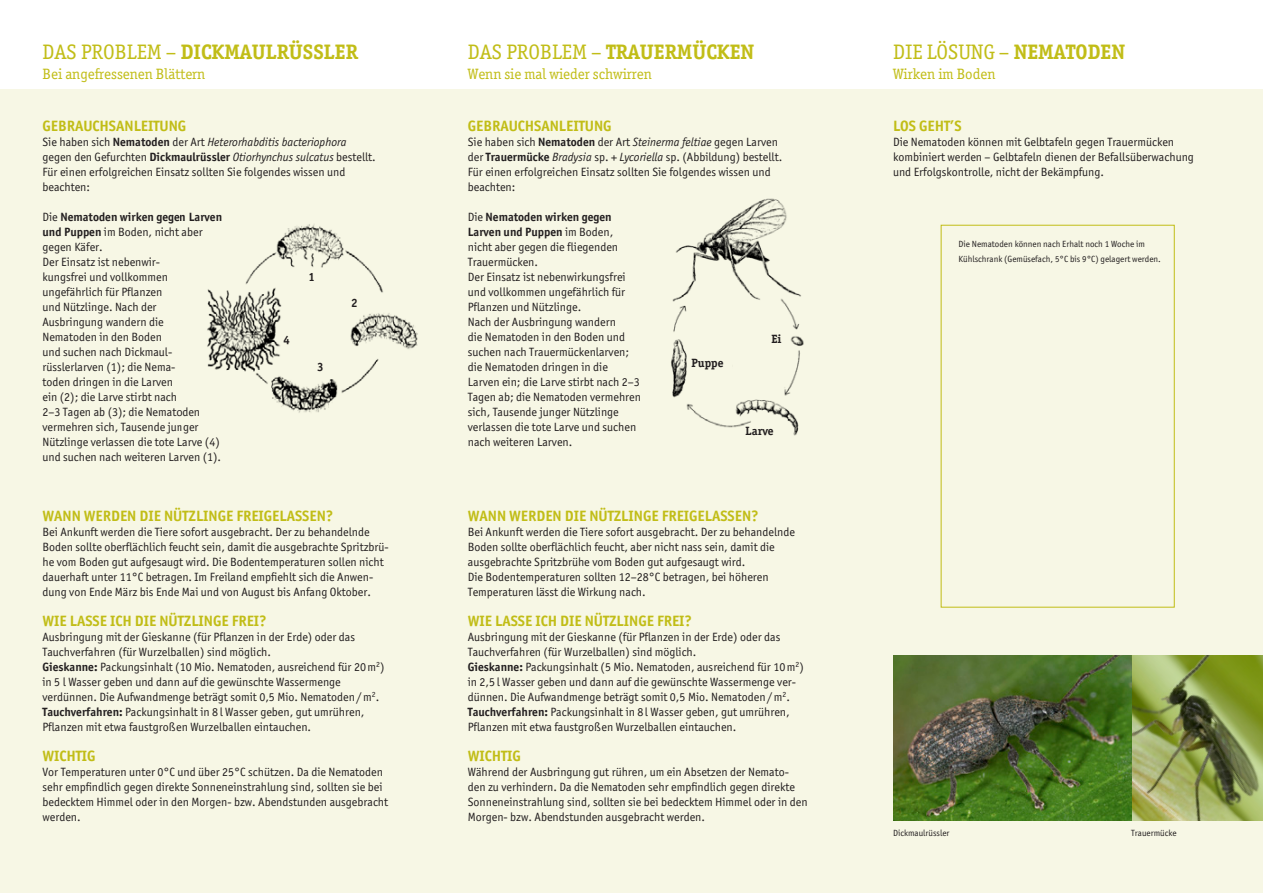
<style>
.page{position:relative;width:1263px;height:893px;background:#fff}
.page>*{position:absolute;margin:0;border:0;box-sizing:border-box;transform-origin:0 0}
.t1{font:700 21px "Officina Ser ITC";color:#c1bd17}
.t2{font:21px "Officina Ser ITC";color:#c1bd17}
.t3{font:700 15px "Officina San ITC";color:#c1bd17}
.t4{font:15px "Officina Ser ITC";color:#c1bd17}
.t5{font:12px/15px "Officina San ITC";color:#231f20}
.t6{font:700 12px "Officina Ser ITC";color:#231f20}
.t7{font:9px/15px "Officina San ITC";color:#231f20}
.s1{font-weight:400}
.s2{font-weight:700}
.s3{font-style:italic}
</style>
<div class="page">
<div style="left:0;top:89px;width:1263px;height:804px;background:#f7f7e5"></div>
<img style="left:893px;top:656px;width:370px;height:165px">
<div style="left:941px;top:225px;width:234px;height:382px;border:1px solid #c1bd17"></div>
<img style="left:207px;top:224px;width:211px;height:189px">
<img style="left:671px;top:198px;width:133px;height:238px">
<div style="left:308px;top:271px;width:27px;height:27px;background:#f7f7e5"></div>
<div style="left:766px;top:333px;width:22px;height:21px;background:#f7f7e5"></div>
<div style="left:745px;top:425px;width:41px;height:20px;background:#f7f7e5"></div>
<div style="left:691px;top:358px;width:41px;height:20px;background:#f7f7e5"></div>
<div style="left:351px;top:297px;width:14px;height:13px;background:#f7f7e5"></div>
<div style="left:317px;top:362px;width:14px;height:13px;background:#f7f7e5"></div>
<div style="left:284px;top:334px;width:13px;height:13px;background:#f7f7e5"></div>
<h1 class="t1" style="left:43px;top:41px;width:317px"><span class="s1">DAS PROBLEM –</span> DICKMAULRÜSSLER</h1>
<h1 class="t2" style="left:893px;top:41px;width:233px">DIE LÖSUNG – <span class="s2">NEMATODEN</span></h1>
<h1 class="t1" style="left:468px;top:41px;width:288px"><span class="s1">DAS PROBLEM –</span> TRAUERMÜCKEN</h1>
<p class="t4" style="left:43px;top:66px;width:164px">Bei angefressenen Blättern</p>
<p class="t4" style="left:468px;top:66px;width:186px">Wenn sie mal wieder schwirren</p>
<p class="t4" style="left:893px;top:66px;width:104px">Wirken im Boden</p>
<p class="t3" style="left:43px;top:117px;width:145px">GEBRAUCHSANLEITUNG</p>
<p class="t5" style="left:43px;top:135px;width:335px">Sie haben sich <span class="s2">Nematoden</span> der Art <span class="s3">Heterorhabditis bacteriophora </span>gegen den Gefurchten <span class="s2">Dickmaulrüssler</span> <span class="s3">Otiorhynchus sulcatus</span> bestellt.<br>Für einen erfolgreichen Einsatz sollten Sie folgendes wissen und beachten:</p>
<p class="t5" style="left:43px;top:210px;width:181px">Die <span class="s2">Nematoden wirken gegen Larven und Puppen</span> im Boden, nicht aber gegen Käfer.<br>Der Einsatz ist nebenwir-<br>kungsfrei und vollkommen ungefährlich für Pflanzen<br>und Nützlinge. Nach der<br>Ausbringung wandern die<br>Nematoden in den Boden<br>und suchen nach Dickmaul&shy;rüsslerlarven (1); die Nema-<br>toden dringen in die Larven<br>ein (2); die Larve stirbt nach<br>2–3 Tagen ab (3); die Nematoden vermehren sich, Tausende junger<br>Nützlinge verlassen die tote Larve (4) und suchen nach weiteren Larven (1).</p>
<p class="t6" style="left:308px;top:270px;width:8px">1</p>
<p class="t6" style="left:351px;top:296px;width:8px">2</p>
<p class="t6" style="left:284px;top:333px;width:8px">4</p>
<p class="t6" style="left:317px;top:361px;width:8px">3</p>
<p class="t3" style="left:43px;top:507px;width:292px">WANN WERDEN DIE NÜTZLINGE FREIGELASSEN?</p>
<p class="t5" style="left:43px;top:525px;width:348px">Bei Ankunft werden die Tiere sofort ausgebracht. Der zu behandelnde Boden sollte oberflächlich feucht sein, damit die ausgebrachte Spritzbrü&shy;he vom Boden gut aufgesaugt wird. Die Bodentemperaturen sollen nicht dauerhaft unter 11°C betragen. Im Freiland empfiehlt sich die Anwen&shy;dung von Ende März bis Ende Mai und von August bis Anfang Oktober.</p>
<p class="t3" style="left:43px;top:612px;width:226px">WIE LASSE ICH DIE NÜTZLINGE FREI?</p>
<p class="t5" style="left:43px;top:629px;width:344px">Ausbringung mit der Gieskanne (für Pflanzen in der Erde) oder das Tauchverfahren (für Wurzelballen) sind möglich.<br><span class="s2">Gieskanne:</span> Packungsinhalt (10 Mio. Nematoden, ausreichend für 20 m<sup>2</sup>) in 5 l Wasser geben und dann auf die gewünschte Wassermenge verdünnen. Die Aufwandmenge beträgt somit 0,5 Mio. Nematoden / m<sup>2</sup>.<br><span class="s2">Tauchverfahren:</span> Packungsinhalt in 8 l Wasser geben, gut umrühren, Pflanzen mit etwa faustgroßen Wurzelballen eintauchen.</p>
<p class="t3" style="left:43px;top:747px;width:55px">WICHTIG</p>
<p class="t5" style="left:43px;top:765px;width:347px">Vor Temperaturen unter 0°C und über 25°C schützen. Da die Nematoden sehr empfindlich gegen direkte Sonneneinstrahlung sind, sollten sie bei bedecktem Himmel oder in den Morgen- bzw. Abendstunden ausgebracht werden.</p>
<p class="t3" style="left:468px;top:117px;width:145px">GEBRAUCHSANLEITUNG</p>
<p class="t5" style="left:468px;top:135px;width:316px">Sie haben sich <span class="s2">Nematoden</span> der Art <span class="s3">Steinerma feltiae</span> gegen Larven der <span class="s2">Trauermücke</span> <span class="s3">Bradysia</span> sp. <span class="s3">+ Lycoriella</span> sp. (Abbildung) bestellt.<br>Für einen erfolgreichen Einsatz sollten Sie folgendes wissen und beachten:</p>
<p class="t5" style="left:468px;top:210px;width:175px">Die <span class="s2">Nematoden wirken gegen<br>Larven und Puppen</span> im Boden,<br>nicht aber gegen die fliegenden<br>Trauermücken.<br>Der Einsatz ist nebenwirkungsfrei und vollkommen ungefährlich für<br>Pflanzen und Nützlinge.<br>Nach der Ausbringung wandern<br>die Nematoden in den Boden und suchen nach Trauermückenlarven; die Nematoden dringen in die<br>Larven ein; die Larve stirbt nach 2–3<br>Tagen ab; die Nematoden vermehren sich, Tausende junger Nützlinge verlassen die tote Larve und suchen nach weiteren Larven.</p>
<p class="t6" style="left:771px;top:332px;width:12px">Ei</p>
<p class="t6" style="left:691px;top:356px;width:34px">Puppe</p>
<p class="t6" style="left:745px;top:424px;width:30px">Larve</p>
<p class="t3" style="left:468px;top:507px;width:292px">WANN WERDEN DIE NÜTZLINGE FREIGELASSEN?</p>
<p class="t5" style="left:468px;top:525px;width:329px">Bei Ankunft werden die Tiere sofort ausgebracht. Der zu behandelnde Boden sollte oberflächlich feucht, aber nicht nass sein, damit die ausgebrachte Spritzbrühe vom Boden gut aufgesaugt wird.<br>Die Bodentemperaturen sollten 12–28°C betragen, bei höheren Temperaturen lässt die Wirkung nach.</p>
<p class="t3" style="left:468px;top:612px;width:226px">WIE LASSE ICH DIE NÜTZLINGE FREI?</p>
<p class="t5" style="left:468px;top:629px;width:338px">Ausbringung mit der Gieskanne (für Pflanzen in der Erde) oder das Tauchverfahren (für Wurzelballen) sind möglich.<br><span class="s2">Gieskanne:</span> Packungsinhalt (5 Mio. Nematoden, ausreichend für 10 m<sup>2</sup>) in 2,5 l Wasser geben und dann auf die gewünschte Wassermenge ver&shy;dünnen. Die Aufwandmenge beträgt somit 0,5 Mio. Nematoden / m<sup>2</sup>.<br><span class="s2">Tauchverfahren:</span> Packungsinhalt in 8 l Wasser geben, gut umrühren, Pflanzen mit etwa faustgroßen Wurzelballen eintauchen.</p>
<p class="t3" style="left:468px;top:747px;width:55px">WICHTIG</p>
<p class="t5" style="left:468px;top:765px;width:341px">Während der Ausbringung gut rühren, um ein Absetzen der Nemato&shy;den zu verhindern. Da die Nematoden sehr empfindlich gegen direkte Sonneneinstrahlung sind, sollten sie bei bedecktem Himmel oder in den Morgen- bzw. Abendstunden ausgebracht werden.</p>
<p class="t3" style="left:893px;top:117px;width:70px">LOS GEHT’S</p>
<p class="t5" style="left:893px;top:135px;width:302px">Die Nematoden können mit Gelbtafeln gegen Trauermücken kombiniert werden – Gelbtafeln dienen der Befallsüberwachung und Erfolgskontrolle, nicht der Bekämpfung.</p>
<p class="t7" style="left:959px;top:238px;width:204px">Die Nematoden können nach Erhalt noch 1 Woche im<br>Kühlschrank (Gemüsefach, 5°C bis 9°C) gelagert werden.</p>
<p class="t7" style="left:893px;top:826px;width:58px">Dickmaulrüssler</p>
<p class="t7" style="left:1131px;top:826px;width:47px">Trauermücke</p>
</div>
